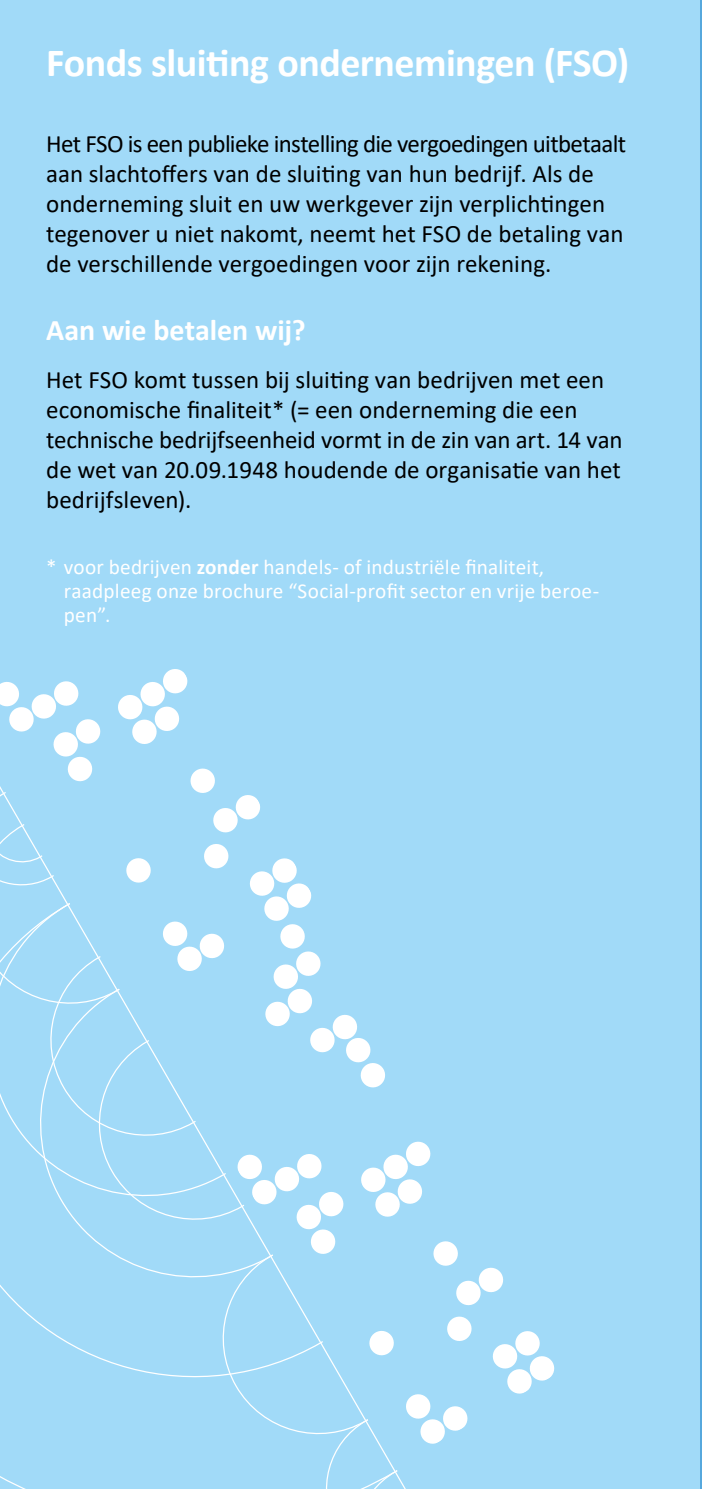
<style>
.page{position:relative;width:702px;height:1489px;background:#fff}
.page>*{position:absolute;margin:0;border:0;box-sizing:border-box;transform-origin:0 0}
.t1{font:700 40px "Calibri";letter-spacing:-.015em;color:#fff}
.t2{font:700 30px "Calibri";letter-spacing:-.005em;color:#fff}
.t3{font:25px/30px "Calibri";color:#000}
.t4{font:21.25px/23.8px "Calibri";letter-spacing:.01em;color:#fff}
.s1{font-weight:700}
</style>
<div class="page">
<div style="left:0;top:0;width:702px;height:1488px;background:#a1daf8"></div>
<hr style="left:700px;top:0;width:2px;height:1488px;background:#56a8dd">
<svg style="left:447px;top:1316px;width:25px;height:25px"></svg>
<svg style="left:433px;top:1241px;width:71px;height:65px"></svg>
<svg style="left:492px;top:1331px;width:63px;height:63px"></svg>
<svg style="left:408px;top:1141px;width:23px;height:63px"></svg>
<svg style="left:0;top:1093px;width:408px;height:285px"></svg>
<svg style="left:208px;top:1227px;width:200px;height:207px"></svg>
<svg style="left:313px;top:1392px;width:155px;height:96px"></svg>
<svg style="left:0;top:669px;width:385px;height:419px"></svg>
<svg style="left:36px;top:929px;width:219px;height:221px"></svg>
<h1 class="t1" style="left:46px;top:35px;width:584px">Fonds sluiting ondernemingen (FSO)</h1>
<p class="t3" style="left:46px;top:128px;width:581px">Het FSO is een publieke instelling die vergoedingen uitbetaalt aan slachtoffers van de sluiting van hun bedrijf. Als de onderneming sluit en uw werkgever zijn verplichtingen tegenover u niet nakomt, neemt het FSO de betaling van de verschillende vergoedingen voor zijn rekening.</p>
<p class="t2" style="left:46px;top:309px;width:261px">Aan wie betalen wij?</p>
<p class="t3" style="left:46px;top:364px;width:578px">Het FSO komt tussen bij sluiting van bedrijven met een economische finaliteit* (= een onderneming die een technische bedrijfseenheid vormt in de zin van art. 14 van de wet van 20.09.1948 houdende de organisatie van het bedrijfsleven).</p>
<p class="t4" style="left:64px;top:555px;width:537px;text-indent:-18px">* voor bedrijven <span class="s1">zonder</span> handels- of industriële finaliteit, raadpleeg onze brochure “Social-profit sector en vrije beroe&shy;pen”.</p>
</div>
